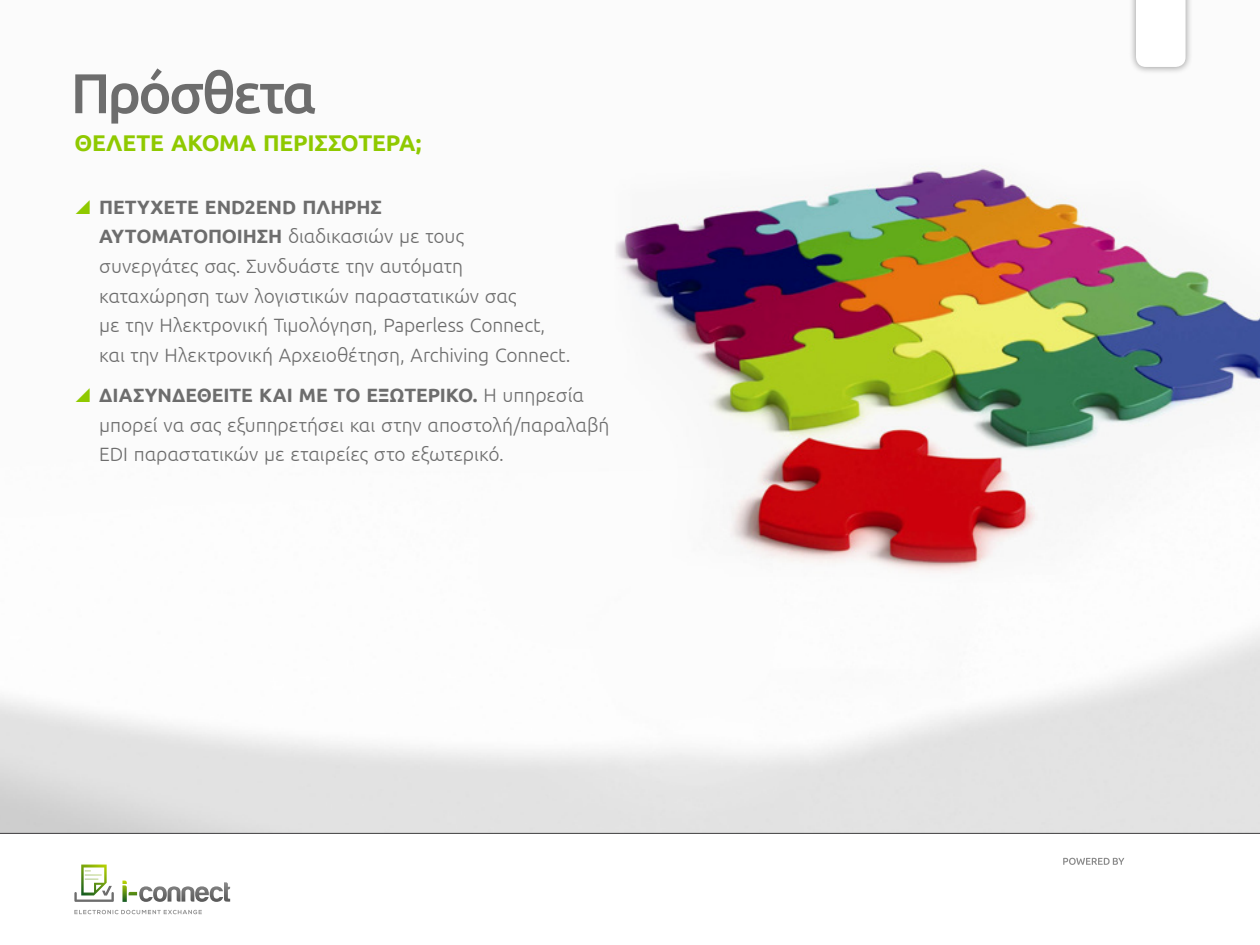
<style>
.page{position:relative;width:1260px;height:945px;background:#fff}
.page>*{position:absolute;margin:0;border:0;box-sizing:border-box;transform-origin:0 0}
.t1{font:500 56px "Ubuntu";letter-spacing:-.055em;color:#6d6d6d}
.t2{font:700 22.75px "Ubuntu";letter-spacing:-.01em;color:#8fc900}
.t3{font:300 19.25px/29.8px "Ubuntu";letter-spacing:-.005em;color:#6d6d6d}
.s1{font-weight:700}
</style>
<div class="page">
<hr style="left:0;top:833px;width:1260px;height:1px;background:#414042">
<svg style="left:122px;top:881px;width:108px;height:21px"></svg>
<svg style="left:74px;top:910px;width:128px;height:4px"></svg>
<svg style="left:74px;top:865px;width:40px;height:37px"></svg>
<svg style="left:1063px;top:858px;width:61px;height:7px"></svg>
<img style="left:584px;top:153px;width:676px;height:461px">
<div style="left:1129px;top:0;width:64px;height:74px;background:#000;opacity:.4"></div>
<svg style="left:1136px;top:0;width:50px;height:67px"></svg>
<h1 class="t1" style="left:71px;top:58px;width:247px">Πρόσθετα</h1>
<p class="t2" style="left:74px;top:129px;width:33px">Θέλε</p>
<p class="t2" style="left:136px;top:129px;width:85px">τε ακόμα</p>
<p class="t2" style="left:263px;top:129px;width:15px">περισσό</p>
<p class="t2" style="left:358px;top:129px;width:29px">τερα</p>
<p class="t2" style="left:416px;top:129px;width:7px">;</p>
<p class="t3" style="left:99px;top:191px;width:473px"><span class="s1">ΠΕΤΥΧΕΤΕ EN D2EN D ΠΛΗΡΗΣ<br>ΑΥΤΟΜΑΤΟΠΟΙΗΣΗ</span> διαδικασιών με τους<br>συνεργάτες σας. Συνδυάστε την αυτόματη καταχώρηση των λογιστικών παραστατικών σας<br>με την Ηλεκτρονική Τιμολόγηση, Paperless Connect, και την Ηλεκτρονική Αρχειοθέτηση, Archiving Connect.</p>
<p class="t3" style="left:99px;top:380px;width:512px"><span class="s1">ΔΙΑΣΥΝΔΕΘΕΙΤΕ ΚΑΙ ΜΕ ΤΟ ΕΞΩΤΕΡΙΚΟ.</span> Η υπηρεσία μπορεί να σας εξυπηρετήσει και στην αποστολή/παραλαβή<br>EDI παραστατικών με εταιρείες στο εξωτερικό.</p>
</div>
